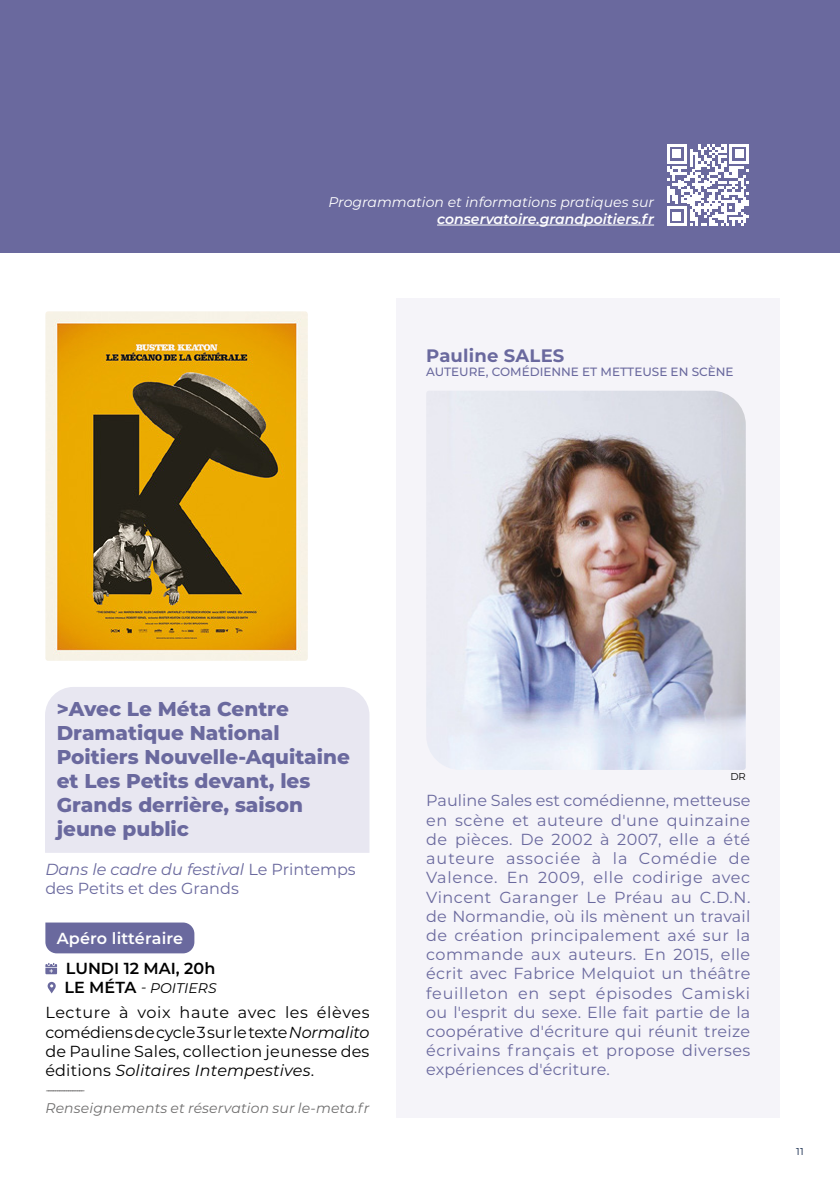
<style>
.page{position:relative;width:840px;height:1191px;background:#fff}
.page>*{position:absolute;margin:0;border:0;box-sizing:border-box;transform-origin:0 0}
.t1{font:800 20px/24px "Montserrat";color:#6a699e}
.t2{font:700 18px "Montserrat";letter-spacing:.01em;color:#6a699e}
.t3{font:16px/19.2px "Montserrat";letter-spacing:.01em;color:#6a699e}
.t4{font:16px/19.2px "Montserrat";letter-spacing:.01em;color:#000;text-align:justify}
.t5{font:600 16px "Montserrat";letter-spacing:.01em;color:#fff}
.t6{font:600 16px "Montserrat";color:#000}
.t7{font:italic 14px "Montserrat";letter-spacing:.01em;color:#706f6f}
.t8{font:italic 14px "Montserrat";color:#fff}
.t9{font:italic 600 14px "Montserrat";color:#fff}
.t10{font:14px "Minion Pro";color:#706f6f}
.t11{font:italic 14px "Montserrat";color:#000}
.t12{font:500 12px "Montserrat";color:#6a699e}
.t13{font:10px "Montserrat";color:#000}
.t14{font:10px "Montserrat";color:#051c40}
.s1{font-style:italic}
.s2{font-weight:600;font-style:normal;font-size:16px}
</style>
<div class="page">
<div style="left:45px;top:687px;width:324px;height:166px;background:#e8e7f1"></div>
<div style="left:0;top:0;width:839px;height:252px;background:#6a699e"></div>
<div style="left:396px;top:298px;width:383px;height:819px;background:#f0eff6"></div>
<div style="left:45px;top:922px;width:149px;height:31px;background:#6a699e"></div>
<img style="left:45px;top:311px;width:262px;height:350px">
<svg style="left:45px;top:963px;width:12px;height:11px"></svg>
<svg style="left:48px;top:982px;width:8px;height:11px"></svg>
<img style="left:458px;top:391px;width:287px;height:379px">
<hr style="left:437px;top:225px;width:216px;height:1px;background:#fff">
<svg style="left:667px;top:144px;width:81px;height:82px"></svg>
<p class="t8" style="left:328px;top:192px;width:327px">Programmation et informations pratiques sur</p>
<p class="t9" style="left:437px;top:209px;width:218px">conservatoire.grandpoitiers.fr</p>
<p class="t2" style="left:426px;top:342px;width:140px">Pauline SALES</p>
<p class="t12" style="left:426px;top:363px;width:309px">AUTEURE, COMÉDIENNE ET METTEUSE EN SCÈNE</p>
<p class="t1" style="left:57px;top:696px;width:295px">&gt;Avec Le Méta Centre<br>Dramatique National<br>Poitiers Nouvelle-Aquitaine et Les Petits devant, les<br>Grands derrière, saison jeune public</p>
<p class="t3" style="left:45px;top:859px;width:312px"><span class="s1">Dans le cadre du festival</span> Le Printemps des Petits et des Grands</p>
<p class="t5" style="left:57px;top:926px;width:128px">Apéro littéraire</p>
<p class="t6" style="left:66px;top:957px;width:151px">LUNDI 12 MAI, 20h</p>
<p class="t11" style="left:65px;top:978px;width:153px"><span class="s2">LE MÉTA</span> - POITIERS</p>
<p class="t4" style="left:45px;top:1002px;width:325px">Lecture à voix haute avec les élèves comédiens de cycle 3 sur le texte <span class="s1">Normalito </span>de Pauline Sales, collection jeunesse des éditions <span class="s1">Solitaires Intempestives</span>.</p>
<p class="t10" style="left:45px;top:1079px;width:41px">-----------------</p>
<p class="t7" style="left:45px;top:1098px;width:325px">Renseignements et réservation sur le-meta.fr</p>
<p class="t13" style="left:730px;top:769px;width:17px">DR</p>
<p class="t3" style="left:426px;top:790px;width:325px;text-align:justify">Pauline Sales est comédienne, metteuse en scène et auteure d'une quinzaine de pièces. De 2002 à 2007, elle a été auteure associée à la Comédie de Valence. En 2009, elle codirige avec Vincent Garanger Le Préau au C.D.N. de Normandie, où ils mènent un travail de création principalement axé sur la commande aux auteurs. En 2015, elle écrit avec Fabrice Melquiot un théâtre feuilleton en sept épisodes Camiski ou l'esprit du sexe. Elle fait partie de la coopérative d'écriture qui réunit treize écrivains français et propose diverses expériences d'écriture.</p>
<p class="t14" style="left:795px;top:1144px;width:9px">11</p>
</div>
